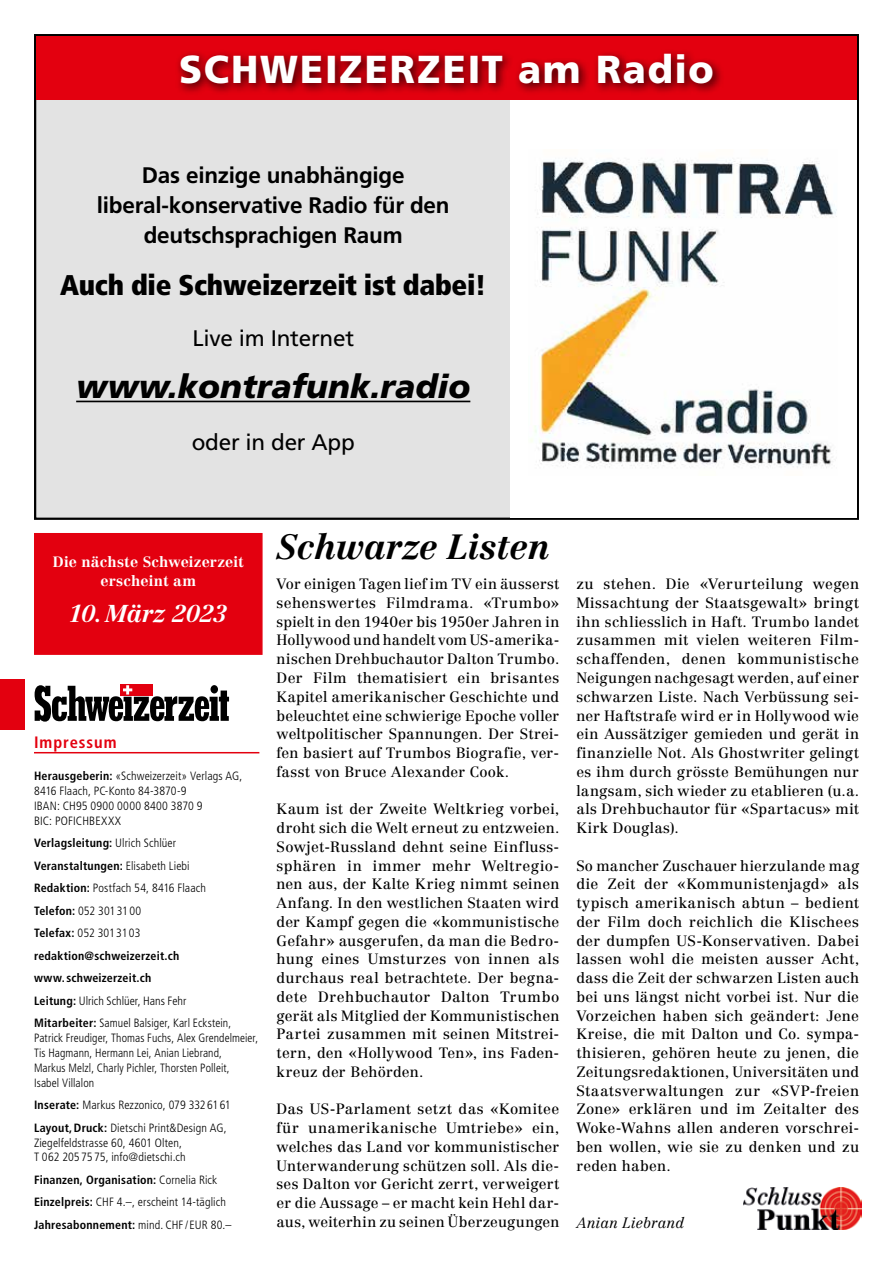
<style>
.page{position:relative;width:893px;height:1263px;background:#fff}
.page>*{position:absolute;margin:0;border:0;box-sizing:border-box;transform-origin:0 0}
.t1{font:900 39px "Frutiger LT Std";letter-spacing:.05em;color:#fff}
.t2{font:italic 700 34.5px "Centennial LT Pro";letter-spacing:-.01em;color:#000}
.t3{font:italic 900 33px "Frutiger LT Std";color:#000}
.t4{font:900 condensed 28.5px "Frutiger LT Std";letter-spacing:-.01em;color:#000}
.t5{font:italic 700 24px "Centennial LT Pro";letter-spacing:-.015em;color:#fff}
.t6{font:700 22.5px/30px "Frutiger LT Std";letter-spacing:-.01em;color:#000;text-align:center}
.t7{font:22.5px "Frutiger LT Std";letter-spacing:-.01em;color:#000}
.t8{font:700 condensed 16.5px "Frutiger LT Std";letter-spacing:.055em;color:#e3000f}
.t9{font:14.7px/18.8px "Centennial LT Pro";letter-spacing:.015em;color:#000;text-align:justify}
.t10{font:700 14.7px/18.8px "Centennial LT Pro";letter-spacing:.005em;color:#fff;text-align:center}
.t11{font:italic 300 14.7px "Centennial LT Pro";letter-spacing:.005em;color:#000}
.t12{font:300 condensed 12px/14.9px "Frutiger LT Std";letter-spacing:.01em;color:#000}
.t13{font:700 condensed 12px/22.5px "Frutiger LT Std";letter-spacing:.015em;color:#000}
.t14{font:300 condensed 12px/14.9px "Frutiger LT Std";letter-spacing:.01em;color:#000;scale:.96 1}
.s1{font-weight:700}
.s2{font-weight:300}
</style>
<div class="page">
<div style="left:34px;top:533px;width:229px;height:122px;background:#e3000f;border:2px solid #e3000f"></div>
<div style="left:0;top:680px;width:24px;height:50px;background:#e3000f"></div>
<div style="left:120px;top:684px;width:32px;height:12px;background:#e3000f"></div>
<svg style="left:35px;top:685px;width:194px;height:37px"></svg>
<svg style="left:750px;top:1187px;width:99px;height:43px"></svg>
<img style="left:743px;top:1188px;width:118px;height:41px">
<hr style="left:34px;top:752px;width:225px;height:1px;background:#e3000f">
<div style="left:35px;top:35px;width:823px;height:484px;background:#e3e3e3"></div>
<hr style="left:76px;top:401px;width:394px;height:1px;background:#000">
<div style="left:510px;top:100px;width:347px;height:418px;background:#fff"></div>
<div style="left:36px;top:36px;width:821px;height:64px;background:#e3000f"></div>
<div style="left:175px;top:48px;width:550px;height:48px;background:#000;opacity:.75"></div>
<img style="left:530px;top:158px;width:307px;height:310px">
<h1 class="t1" style="left:179px;top:45px;width:536px">SCHWEIZERZEIT am Radio</h1>
<h3 class="t6" style="left:97px;top:160px;width:354px">Das einzige unabhängige liberal-konservative Radio für den deutschsprachigen Raum</h3>
<h3 class="t4" style="left:60px;top:267px;width:428px">Auch die Schweizerzeit ist dabei!</h3>
<h3 class="t7" style="left:192px;top:325px;width:163px">Live im Internet</h3>
<h3 class="t3" style="left:76px;top:367px;width:396px">www.kontrafunk.radio</h3>
<h3 class="t7" style="left:192px;top:429px;width:165px">oder in der App</h3>
<p class="t10" style="left:53px;top:552px;width:192px">Die nächste Schweizerzeit erscheint am</p>
<h3 class="t5" style="left:69px;top:598px;width:160px">10.März 2023</h3>
<p class="t8" style="left:34px;top:732px;width:84px">Impressum</p>
<p class="t12" style="left:34px;top:769px;width:210px"><span class="s1">Herausgeberin:</span> «Schweizerzeit» Verlags AG,<br>8416 Flaach, PC-Konto 84-3870-9<br>IBAN: CH95 0900 0000 8400 3870 9<br>BIC: POFICHBEXXX</p>
<p class="t13" style="left:34px;top:832px;width:199px">Verlagsleitung: <span class="s2">Ulrich Schlüer<br></span>Veranstaltungen: <span class="s2">Elisabeth Liebi<br></span>Redaktion: <span class="s2">Postfach 54, 8416 Flaach<br></span>Telefon: <span class="s2">052 301 31 00<br></span>Telefax: <span class="s2">052 301 31 03 </span>redaktion@schweizerzeit.ch<br>www. schweizerzeit.ch<br>Leitung: <span class="s2">Ulrich Schlüer, Hans Fehr<br></span>Mitarbeiter: <span class="s2">Samuel Balsiger, Karl Eckstein,</span></p>
<p class="t14" style="left:34px;top:1031px;width:235px">Patrick Freudiger, Thomas Fuchs, Alex Grendelmeier, Tis Hagmann, Hermann Lei, Anian Liebrand,<br>Markus Melzl, Charly Pichler, Thorsten Polleit,<br>Isabel Villalon</p>
<p class="t12" style="left:34px;top:1094px;width:198px;line-height:22.5px"><span class="s1">Inserate:</span> Markus Rezzonico, 079 332 61 61<br><span class="s1">Layout,Druck:</span> Dietschi Print&amp;Design AG,</p>
<p class="t12" style="left:34px;top:1135px;width:153px">Ziegelfeldstrasse 60, 4601 Olten,<br>T 062 205 75 75, info@dietschi.ch</p>
<p class="t12" style="left:34px;top:1169px;width:199px;line-height:22.5px"><span class="s1">Finanzen, Organisation:</span> Cornelia Rick<br><span class="s1">Einzelpreis:</span> CHF 4.–, erscheint 14-täglich<br><span class="s1">Jahresabonnement:</span> mind. CHF/EUR 80.–</p>
<h2 class="t2" style="left:277px;top:525px;width:275px">Schwarze Listen</h2>
<p class="t9" style="left:277px;top:575px;width:284px">Vor einigen Tagen lief im TV ein äusserst sehenswertes Filmdrama. «Trumbo» spielt in den 1940er bis 1950er Jahren in Hollywood und handelt vom US-amerika&shy;nischen Drehbuchautor Dalton Trumbo.<br>Der Film thematisiert ein brisantes Kapitel amerikanischer Geschichte und beleuchtet eine schwierige Epoche voller weltpolitischer Spannungen. Der Strei&shy;fen basiert auf Trumbos Biografie, ver&shy;fasst von Bruce Alexander Cook.</p>
<p class="t9" style="left:277px;top:800px;width:284px">Kaum ist der Zweite Weltkrieg vorbei, droht sich die Welt erneut zu entzweien.<br>Sowjet-Russland dehnt seine Einfluss&shy;sphären in immer mehr Weltregio&shy;nen aus, der Kalte Krieg nimmt seinen Anfang. In den westlichen Staaten wird der Kampf gegen die «kommunistische Gefahr» ausgerufen, da man die Bedro&shy;hung eines Umsturzes von innen als durchaus real betrachtete. Der begna&shy;dete Drehbuchautor Dalton Trumbo gerät als Mitglied der Kommunistischen Partei zusammen mit seinen Mitstrei&shy;tern, den «Hollywood Ten», ins Faden&shy;kreuz der Behörden.</p>
<p class="t9" style="left:277px;top:1100px;width:284px">Das US-Parlament setzt das «Komitee für unamerikanische Umtriebe» ein, welches das Land vor kommunistischer Unterwanderung schützen soll. Als die&shy;ses Dalton vor Gericht zerrt, verweigert er die Aussage – er macht kein Hehl dar&shy;aus, weiterhin zu seinen Überzeugungen</p>
<p class="t9" style="left:576px;top:575px;width:284px">zu stehen. Die «Verurteilung wegen Missachtung der Staatsgewalt» bringt ihn schliesslich in Haft. Trumbo landet zusammen mit vielen weiteren Film&shy;schaffenden, denen kommunistische Neigungen nachgesagt werden, auf einer schwarzen Liste. Nach Verbüssung sei&shy;ner Haftstrafe wird er in Hollywood wie ein Aussätziger gemieden und gerät in finanzielle Not. Als Ghostwriter gelingt es ihm durch grösste Bemühungen nur langsam, sich wieder zu etablieren (u.a. als Drehbuchautor für «Spartacus» mit Kirk Douglas).</p>
<p class="t9" style="left:576px;top:856px;width:284px">So mancher Zuschauer hierzulande mag die Zeit der «Kommunistenjagd» als typisch amerikanisch abtun – bedient der Film doch reichlich die Klischees der dumpfen US-Konservativen. Dabei lassen wohl die meisten ausser Acht, dass die Zeit der schwarzen Listen auch bei uns längst nicht vorbei ist. Nur die Vorzeichen haben sich geändert: Jene Kreise, die mit Dalton und Co. sympa&shy;thisieren, gehören heute zu jenen, die Zeitungsredaktionen, Universitäten und Staatsverwaltungen zur «SVP-freien Zone» erklären und im Zeitalter des Woke-Wahns allen anderen vorschrei&shy;ben wollen, wie sie zu denken und zu reden haben.</p>
<p class="t11" style="left:576px;top:1214px;width:109px">Anian Liebrand</p>
</div>
